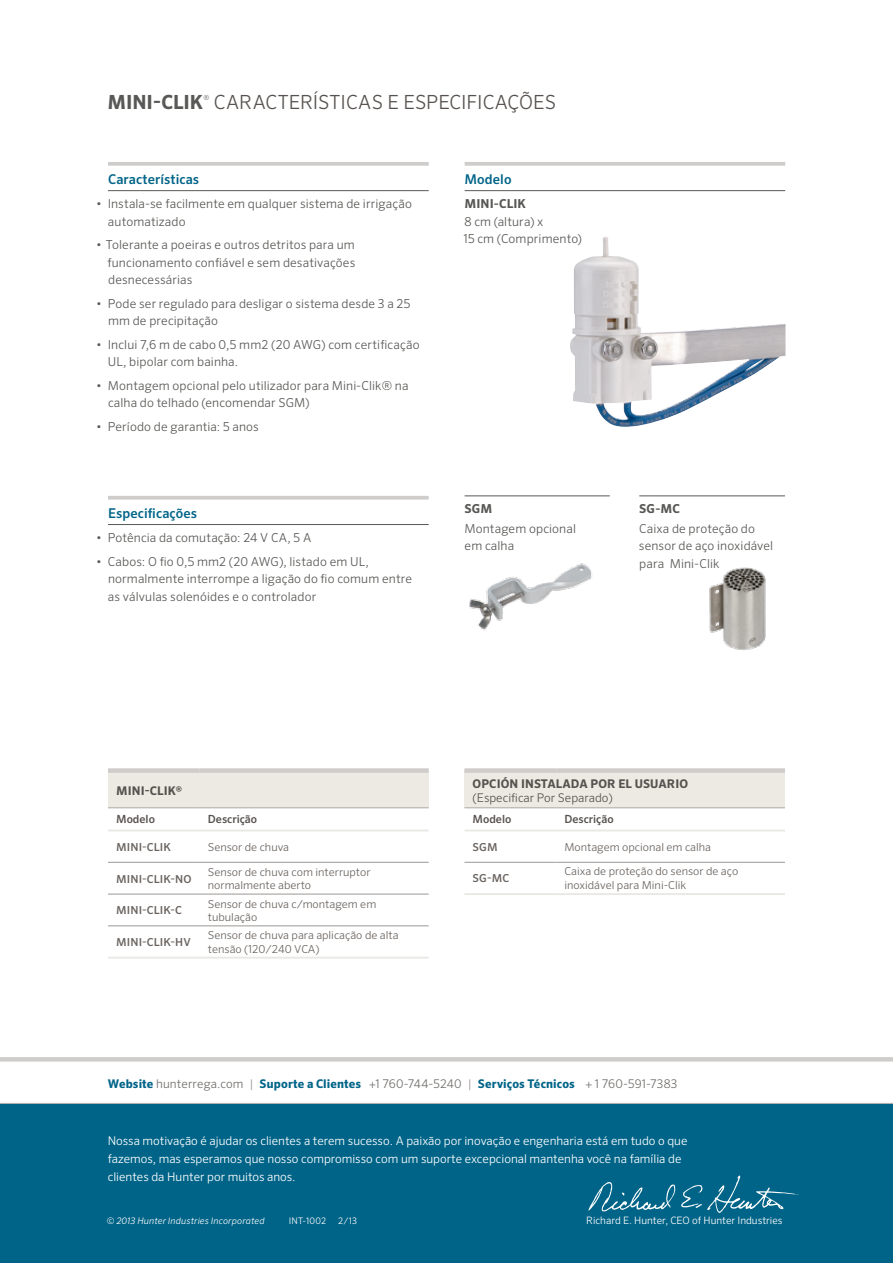
<style>
.page{position:relative;width:893px;height:1263px;background:#fff}
.page>*{position:absolute;margin:0;border:0;box-sizing:border-box;transform-origin:0 0}
.t1{font:300 19.5px "Sero Pro";color:#57524f}
.t2{font:700 19.5px "Sero Pro";color:#585956}
.t3{font:500 13.5px "Sero Pro";letter-spacing:.01em;color:#006488}
.t4{font:300 12.3px/17.2px "Sero Pro";letter-spacing:.01em;color:#585956}
.t5{font:700 12.3px "Sero Pro";letter-spacing:.005em;color:#585956}
.t6{font:300 12px/18px "Sero Pro";color:#fff}
.t7{font:300 12px "Sero Pro";letter-spacing:.01em;color:#716f6c}
.t8{font:700 12px "Sero Pro";letter-spacing:.01em;color:#57524f}
.t9{font:300 12px "Sero Pro";color:#57524f}
.t10{font:500 11.25px "Sero Pro";color:#57524f}
.t11{font:300 10.95px/13.5px "Sero Pro";color:#6a6460}
.t12{font:500 10.95px "Sero Pro";letter-spacing:.01em;color:#6a6460}
.t13{font:300 10.2px "Sero Pro";color:#fff}
.t14{font:italic 300 9px "Sero Pro";letter-spacing:.02em;color:#fff}
.t15{font:300 9px "Sero Pro";letter-spacing:.02em;color:#fff}
.t16{font:300 7.05px "Sero Pro";color:#585956}
.s1{font-weight:700;color:#006488}
.s2{color:#9c9896}
</style>
<div class="page">
<hr style="left:0;top:1057px;width:893px;height:4px;background:#cfcdcb">
<div style="left:0;top:1103px;width:893px;height:160px;background:#006488"></div>
<svg style="left:588px;top:1175px;width:211px;height:38px"></svg>
<hr style="left:0;top:1103px;width:893px;height:1px;background:#a7a9ac">
<svg style="left:465px;top:162px;width:320px;height:4px"></svg>
<hr style="left:465px;top:190px;width:320px;height:1px;background:#585956">
<img style="left:570px;top:237px;width:215px;height:190px">
<svg style="left:108px;top:162px;width:321px;height:4px"></svg>
<hr style="left:108px;top:190px;width:321px;height:1px;background:#585956">
<svg style="left:108px;top:496px;width:321px;height:4px"></svg>
<hr style="left:108px;top:524px;width:321px;height:1px;background:#585956">
<hr style="left:465px;top:496px;width:145px;height:1px;background:#585956">
<hr style="left:639px;top:496px;width:146px;height:1px;background:#585956">
<img style="left:709px;top:567px;width:57px;height:83px">
<img style="left:469px;top:563px;width:123px;height:68px">
<div style="left:108px;top:770px;width:321px;height:38px;background:#ede9e3"></div>
<hr style="left:108px;top:807px;width:92px;height:1px;background:#aca9a7">
<hr style="left:200px;top:807px;width:229px;height:1px;background:#aca9a7">
<hr style="left:108px;top:862px;width:92px;height:1px;background:#9c9896">
<hr style="left:200px;top:862px;width:229px;height:1px;background:#9c9896">
<hr style="left:108px;top:926px;width:92px;height:1px;background:#9c9896">
<hr style="left:200px;top:926px;width:229px;height:1px;background:#9c9896">
<hr style="left:108px;top:957px;width:92px;height:1px;background:#e9e8e5">
<hr style="left:200px;top:957px;width:229px;height:1px;background:#e9e8e5">
<div style="left:108px;top:768px;width:92px;height:5px;background:#cfcdcb"></div>
<div style="left:200px;top:768px;width:229px;height:5px;background:#cfcdcb"></div>
<hr style="left:108px;top:829px;width:92px;height:2px;background:#e9e8e5">
<hr style="left:200px;top:829px;width:229px;height:2px;background:#e9e8e5">
<hr style="left:108px;top:894px;width:92px;height:1px;background:#9c9896">
<hr style="left:200px;top:894px;width:229px;height:1px;background:#9c9896">
<div style="left:464px;top:770px;width:321px;height:38px;background:#ede9e3"></div>
<hr style="left:464px;top:807px;width:92px;height:1px;background:#aca9a7">
<hr style="left:556px;top:807px;width:229px;height:1px;background:#aca9a7">
<div style="left:464px;top:768px;width:92px;height:5px;background:#cfcdcb"></div>
<div style="left:556px;top:768px;width:229px;height:5px;background:#cfcdcb"></div>
<hr style="left:464px;top:829px;width:92px;height:2px;background:#e9e8e5">
<hr style="left:556px;top:829px;width:229px;height:2px;background:#e9e8e5">
<hr style="left:464px;top:862px;width:92px;height:1px;background:#9c9896">
<hr style="left:556px;top:862px;width:229px;height:1px;background:#9c9896">
<hr style="left:464px;top:893px;width:92px;height:2px;background:#e9e8e5">
<hr style="left:556px;top:893px;width:229px;height:2px;background:#e9e8e5">
<h1 class="t2" style="left:107px;top:90px;width:97px">Mini-Clik</h1>
<p class="t16" style="left:204px;top:94px;width:7px">®</p>
<h1 class="t1" style="left:214px;top:90px;width:14px">CARAC</h1>
<h1 class="t1" style="left:278px;top:90px;width:280px">TERÍSTICAS E ESPECIFICAÇÕES</h1>
<p class="t3" style="left:108px;top:171px;width:93px">Características</p>
<p class="t4" style="left:108px;top:195px;width:305px;text-indent:-12px">• Instala-se facilmente em qualquer sistema de irrigação automatizado</p>
<p class="t4" style="left:107px;top:236px;width:249px;text-align:justify;text-indent:-11px">• Tolerante a poeiras e outros detritos para um funcionamento confiável e sem desativações desnecessárias</p>
<p class="t4" style="left:108px;top:295px;width:304px;text-indent:-12px">• Pode ser regulado para desligar o sistema desde 3 a 25 mm de precipitação</p>
<p class="t4" style="left:108px;top:336px;width:313px;text-indent:-11px">• Inclui 7,6 m de cabo 0,5 mm2 (20 AWG) com certificação<br>U L, bipolar com bainha.</p>
<p class="t4" style="left:108px;top:377px;width:302px;text-indent:-12px">• Montagem opcional pelo utilizador para Mini-Clik® na calha do telhado (encomendar SGM)</p>
<p class="t4" style="left:96px;top:418px;width:164px">• Período de garantia: 5 anos</p>
<p class="t3" style="left:108px;top:505px;width:91px">Especificações</p>
<p class="t4" style="left:96px;top:529px;width:216px">• Potência da comutação: 24 V CA, 5 A</p>
<p class="t4" style="left:108px;top:553px;width:306px;text-indent:-12px">• Cabos: O fio 0,5 mm2 (20 AWG), listado em U L, normalmente interrompe a ligação do fio comum entre as válvulas solenóides e o controlador</p>
<p class="t3" style="left:464px;top:171px;width:49px">Modelo</p>
<p class="t5" style="left:465px;top:197px;width:62px">MINI-CLIK</p>
<p class="t4" style="left:463px;top:213px;width:120px">8 cm (altura) x<br>15 cm (Comprimento)</p>
<p class="t5" style="left:464px;top:501px;width:29px">SGM</p>
<p class="t4" style="left:464px;top:520px;width:113px">Montagem opcional em calha</p>
<p class="t5" style="left:639px;top:501px;width:42px">SG-MC</p>
<p class="t4" style="left:639px;top:520px;width:136px">Caixa de proteção do sensor de aço inoxidável para Mini-Clik</p>
<p class="t8" style="left:116px;top:783px;width:8px">mini</p>
<p class="t8" style="left:145px;top:783px;width:39px">-cli k®</p>
<p class="t10" style="left:116px;top:812px;width:40px">Modelo</p>
<p class="t10" style="left:208px;top:812px;width:51px">Descrição</p>
<p class="t12" style="left:116px;top:841px;width:56px">MINI-CLIK</p>
<p class="t11" style="left:208px;top:840px;width:83px">Sensor de chuva</p>
<p class="t12" style="left:116px;top:872px;width:77px">MINI-CLIK-NO</p>
<p class="t11" style="left:208px;top:865px;width:164px">Sensor de chuva com interruptor normalmente aberto</p>
<p class="t12" style="left:116px;top:904px;width:67px">MINI-CLIK-C</p>
<p class="t11" style="left:208px;top:897px;width:170px">Sensor de chuva c/montagem em tubulação</p>
<p class="t12" style="left:116px;top:935px;width:76px">MINI-CLIK-HV</p>
<p class="t11" style="left:208px;top:928px;width:192px">Sensor de chuva para aplicação de alta tensão (120/240 VCA)</p>
<p class="t8" style="left:473px;top:776px;width:217px">OPCIÓN INSTALADA POR EL USUARIO</p>
<p class="t9" style="left:473px;top:791px;width:142px">(Especificar Por Separado)</p>
<p class="t10" style="left:473px;top:812px;width:40px">Modelo</p>
<p class="t10" style="left:564px;top:812px;width:51px">Descrição</p>
<p class="t12" style="left:473px;top:841px;width:27px">SGM</p>
<p class="t11" style="left:564px;top:840px;width:148px">Montagem opcional em calha</p>
<p class="t12" style="left:473px;top:872px;width:38px">SG-MC</p>
<p class="t11" style="left:564px;top:865px;width:175px">Caixa de proteção do sensor de aço inoxidável para Mini-Clik</p>
<p class="t7" style="left:108px;top:1076px;width:571px"><span class="s1">Website</span> hunterrega.com <span class="s2">|</span> <span class="s1">Suporte a Clientes</span> +1 760-744-5240 <span class="s2">|</span> <span class="s1">Serviços Técnicos</span> + 1 760-591-7383</p>
<p class="t6" style="left:108px;top:1131px;width:581px">N ossa motivação é ajudar os clientes a terem sucesso. A paixão por inovação e engenharia está em tudo o que fazemos, mas esperamos que nosso compromisso com um suporte excepcional mantenha você na família de clientes da H unter por muitos anos.</p>
<p class="t15" style="left:289px;top:1216px;width:39px">INT-1002</p>
<p class="t15" style="left:338px;top:1216px;width:21px">2/13</p>
<p class="t14" style="left:107px;top:1215px;width:159px">© 2013 Hunter Industries Incorporated</p>
<p class="t13" style="left:586px;top:1215px;width:198px">Richard E. Hunter, CEO of Hunter Industries</p>
</div>
